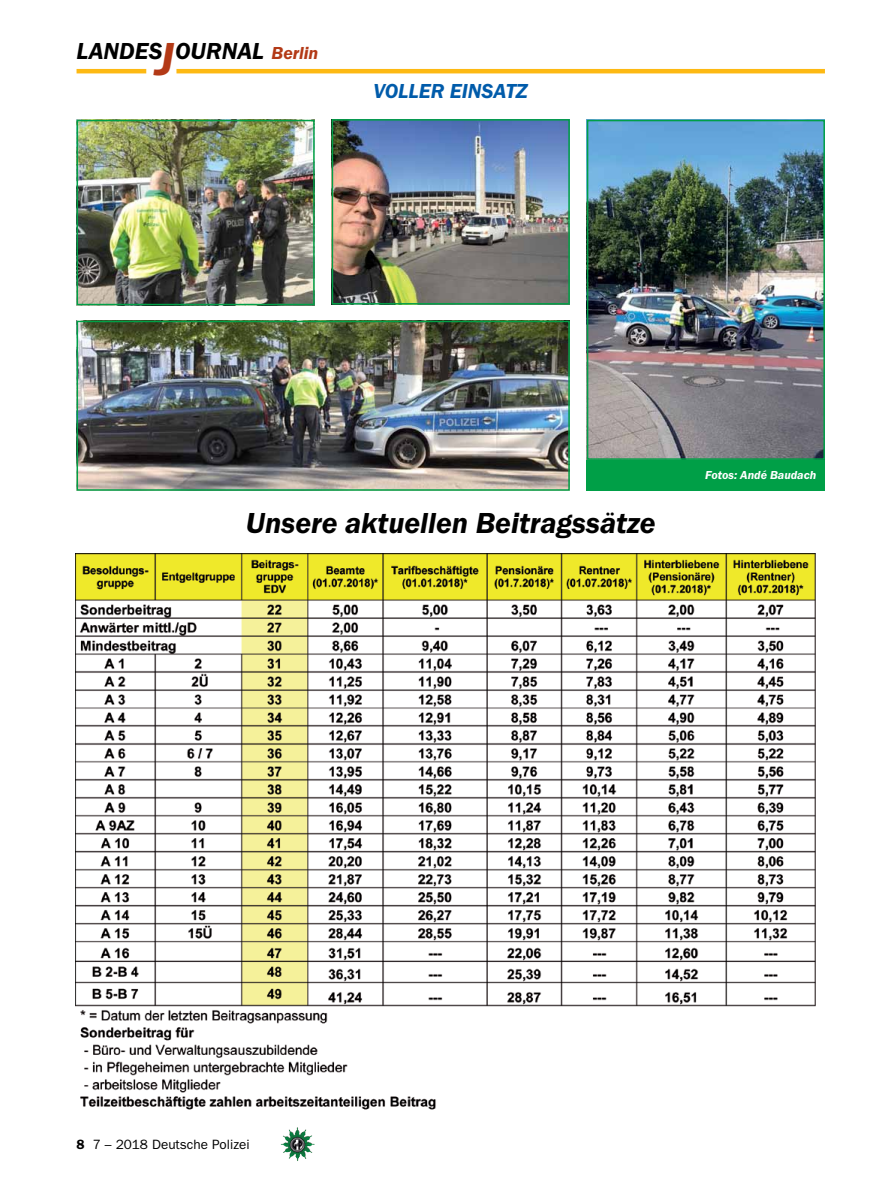
<style>
.page{position:relative;width:893px;height:1191px;background:#fff}
.page>*{position:absolute;margin:0;border:0;box-sizing:border-box;transform-origin:0 0}
.t1{font:italic 600 30px "Franklin Gothic Itc T";color:#000}
.t2{font:italic 600 24px "Franklin Gothic Itc T";color:#000}
.t3{font:italic 600 21px "Franklin Gothic Itc T";color:#005baa}
.t4{font:13.5px "Franklin Gothic";color:#000}
.t5{font:italic 600 12px "Franklin Gothic Itc T";color:#fff}
.s1{font-size:48px;color:#b33916}
.s2{font-size:18px;color:#b33916}
.s3{font-weight:600}
</style>
<div class="page">
<hr style="left:77px;top:69px;width:69px;height:4px;background:#fdb913">
<hr style="left:176px;top:69px;width:649px;height:4px;background:#fdb913">
<img style="left:281px;top:1128px;width:16px;height:24px">
<img style="left:76px;top:553px;width:740px;height:557px">
<img style="left:80px;top:123px;width:232px;height:179px">
<div style="left:77px;top:120px;width:238px;height:185px;border:2px solid #009f47"></div>
<img style="left:335px;top:122px;width:232px;height:179px">
<div style="left:332px;top:119px;width:238px;height:185px;border:2px solid #009f47"></div>
<img style="left:590px;top:123px;width:232px;height:334px">
<div style="left:587px;top:120px;width:238px;height:340px;border:2px solid #009f47"></div>
<div style="left:587px;top:460px;width:238px;height:31px;background:#009f47"></div>
<img style="left:80px;top:324px;width:487px;height:164px">
<div style="left:77px;top:321px;width:493px;height:170px;border:2px solid #009f47"></div>
<p class="t2" style="left:77px;top:37px;width:243px">LANDES<span class="s1">J</span>OURNAL <span class="s2">Berlin</span></p>
<p class="t3" style="left:373px;top:79px;width:24px">voller</p>
<p class="t3" style="left:450px;top:79px;width:13px">einsa</p>
<p class="t3" style="left:506px;top:79px;width:24px">tz</p>
<p class="t1" style="left:246px;top:506px;width:412px">Unsere aktuellen Beitragssätze</p>
<p class="t5" style="left:705px;top:468px;width:113px">Fotos: Andé Baudach</p>
<p class="t4" style="left:77px;top:1136px;width:175px"><span class="s3">8</span> 7 – 2018 Deutsche Polizei</p>
</div>
